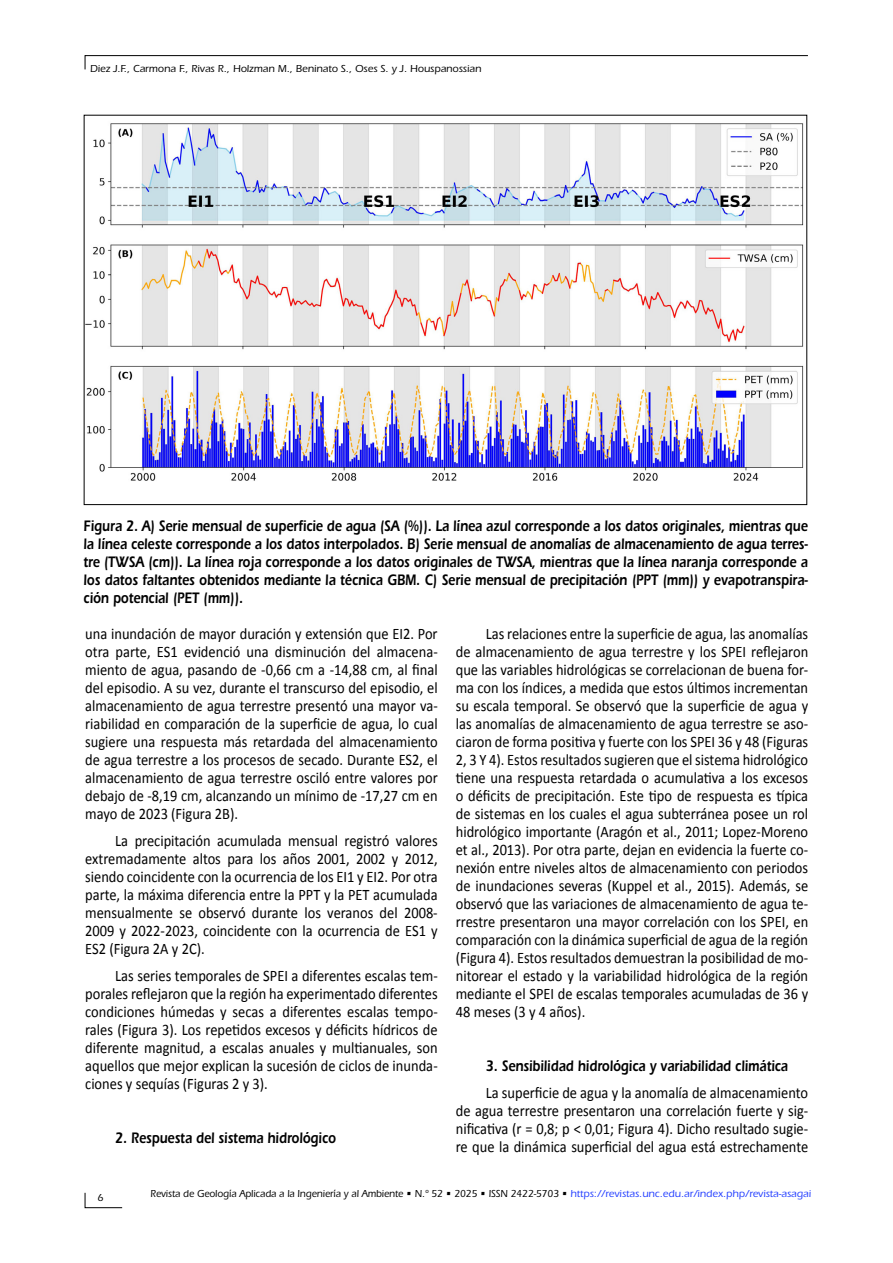
<style>
.page{position:relative;width:893px;height:1263px;background:#fff}
.page>*{position:absolute;margin:0;border:0;box-sizing:border-box;transform-origin:0 0}
.t1{font:16.05px/18px "Calibri";color:#000;text-align:justify;scale:.9 1}
.t2{font:600 15.75px/18px "ITC Eras Std";color:#000;text-align:justify;scale:.8 1}
.t3{font:500 10.5px "ITC Eras Std";color:#000;scale:.93 1}
.t4{font:500 10.5px "ITC Eras Std";color:#000}
.s1{color:#2540ff}
</style>
<div class="page">
<svg style="left:85px;top:55px;width:723px;height:15px"></svg>
<svg style="left:85px;top:1192px;width:38px;height:16px"></svg>
<img style="left:86px;top:123px;width:718px;height:358px">
<p class="t4" style="left:90px;top:63px;width:393px">Diez J.F., Carmona F., Rivas R., Holzman M., Beninato S., Oses S. y J. Houspanossian</p>
<p class="t2" style="left:84px;top:517px;width:907px">Figura 2. A) Serie mensual de superficie de agua (SA (%)). La línea azul corresponde a los datos originales, mientras que la línea celeste corresponde a los datos interpolados. B) Serie mensual de anomalías de almacenamiento de agua terres&shy;tre (TWSA (cm)). La línea roja corresponde a los datos originales de TWSA, mientras que la línea naranja corresponde a los datos faltantes obtenidos mediante la técnica GBM. C) Serie mensual de precipitación (PPT (mm)) y evapotranspira&shy;ción potencial (PET (mm)).</p>
<p class="t1" style="left:85px;top:625px;width:393px">una inundación de mayor duración y extensión que EI2. Por otra parte, ES1 evidenció una disminución del almacena&shy;miento de agua, pasando de -0,66 cm a -14,88 cm, al final del episodio. A su vez, durante el transcurso del episodio, el almacenamiento de agua terrestre presentó una mayor va&shy;riabilidad en comparación de la superficie de agua, lo cual sugiere una respuesta más retardada del almacenamiento de agua terrestre a los procesos de secado. Durante ES2, el almacenamiento de agua terrestre osciló entre valores por debajo de -8,19 cm, alcanzando un mínimo de -17,27 cm en mayo de 2023 (Figura 2B).</p>
<p class="t1" style="left:85px;top:832px;width:393px;text-indent:30px">La precipitación acumulada mensual registró valores extremadamente altos para los años 2001, 2002 y 2012, siendo coincidente con la ocurrencia de los EI1 y EI2. Por otra parte, la máxima diferencia entre la PPT y la PET acumulada mensualmente se observó durante los veranos del 2008- 2009 y 2022-2023, coincidente con la ocurrencia de ES1 y ES2 (Figura 2A y 2C).</p>
<p class="t1" style="left:85px;top:967px;width:393px;text-indent:30px">Las series temporales de SPEI a diferentes escalas tem&shy;porales reflejaron que la región ha experimentado diferentes condiciones húmedas y secas a diferentes escalas tempo&shy;rales (Figura 3). Los repetidos excesos y déficits hídricos de diferente magnitud, a escalas anuales y multianuales, son aquellos que mejor explican la sucesión de ciclos de inunda&shy;ciones y sequías (Figuras 2 y 3).</p>
<p class="t2" style="left:115px;top:1129px;width:277px">2. Respuesta del sistema hidrológico</p>
<p class="t1" style="left:456px;top:625px;width:393px;text-indent:30px">Las relaciones entre la superficie de agua, las anomalías de almacenamiento de agua terrestre y los SPEI reflejaron que las variables hidrológicas se correlacionan de buena for&shy;ma con los índices, a medida que estos últimos incrementan su escala temporal. Se observó que la superficie de agua y las anomalías de almacenamiento de agua terrestre se aso&shy;ciaron de forma positiva y fuerte con los SPEI 36 y 48 (Figuras 2, 3 Y 4). Estos resultados sugieren que el sistema hidrológico tiene una respuesta retardada o acumulativa a los excesos o déficits de precipitación. Este tipo de respuesta es típica de sistemas en los cuales el agua subterránea posee un rol hidrológico importante (Aragón et al., 2011; Lopez-Moreno et al., 2013). Por otra parte, dejan en evidencia la fuerte co&shy;nexión entre niveles altos de almacenamiento con periodos de inundaciones severas (Kuppel et al., 2015). Además, se observó que las variaciones de almacenamiento de agua te&shy;rrestre presentaron una mayor correlación con los SPEI, en comparación con la dinámica superficial de agua de la región (Figura 4). Estos resultados demuestran la posibilidad de mo&shy;nitorear el estado y la variabilidad hidrológica de la región mediante el SPEI de escalas temporales acumuladas de 36 y 48 meses (3 y 4 años).</p>
<p class="t2" style="left:486px;top:1057px;width:379px">3. Sensibilidad hidrológica y variabilidad climática</p>
<p class="t1" style="left:456px;top:1084px;width:393px;text-indent:30px">La superficie de agua y la anomalía de almacenamiento de agua terrestre presentaron una correlación fuerte y sig&shy;nificativa (r = 0,8; p &lt; 0,01; Figura 4). Dicho resultado sugie&shy;re que la dinámica superficial del agua está estrechamente</p>
<p class="t4" style="left:97px;top:1191px;width:8px">6</p>
<p class="t3" style="left:151px;top:1188px;width:712px">Revista de Geología Aplicada a la Ingeniería y al Ambiente • N.º 52 • 2025 • ISSN 2422-5703 • <span class="s1">https://revistas.unc.edu.ar/index.php/revista-asagai</span></p>
</div>
